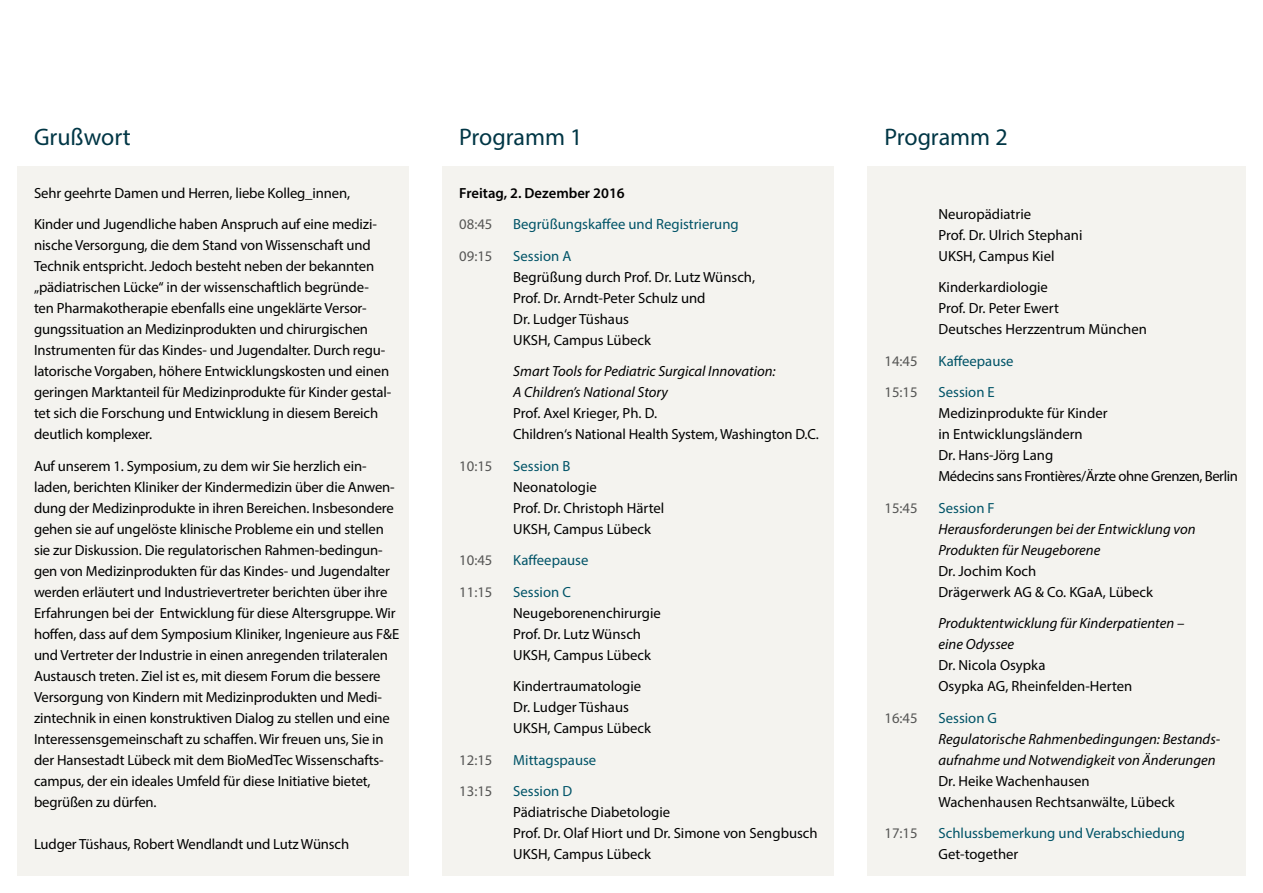
<style>
.page{position:relative;width:1263px;height:893px;background:#fff}
.page>*{position:absolute;margin:0;border:0;box-sizing:border-box;transform-origin:0 0}
.t1{font:24px "Myriad Pro";color:#003645}
.t2{font:14.7px/21px "Myriad Pro";letter-spacing:-.01em;color:#000}
.t3{font:italic 14.7px/21px "Myriad Pro";color:#000}
.t4{font:14.7px "Myriad Pro";color:#005367}
.t5{font:14.7px "Myriad Pro";color:#565655}
.t6{font:600 14.7px "Myriad Pro";color:#000}
</style>
<div class="page">
<div style="left:17px;top:167px;width:391px;height:708px;background:#f4f3ef"></div>
<div style="left:442px;top:167px;width:391px;height:709px;background:#f4f3ef"></div>
<div style="left:867px;top:167px;width:379px;height:709px;background:#f4f3ef"></div>
<h1 class="t1" style="left:34px;top:122px;width:98px">Grußwort</h1>
<p class="t2" style="left:34px;top:177px;width:344px;line-height:31.5px">Sehr geehrte Damen und Herren, liebe Kolleg_innen,<br>Kinder und Jugendliche haben Anspruch auf eine medizi-</p>
<p class="t2" style="left:34px;top:235px;width:359px">nische Versorgung, die dem Stand von Wissenschaft und Technik entspricht. Jedoch besteht neben der bekannten „pädiatrischen Lücke“ in der wissenschaftlich begründe&shy;ten Pharmakotherapie ebenfalls eine ungeklärte Versor&shy;gungssituation an Medizinprodukten und chirurgischen Instrumenten für das Kindes- und Jugendalter. Durch regu&shy;latorische Vorgaben, höhere Entwicklungskosten und einen geringen Marktanteil für Medizinprodukte für Kinder gestal&shy;tet sich die Forschung und Entwicklung in diesem Bereich deutlich komplexer.</p>
<p class="t2" style="left:34px;top:455px;width:367px">Auf unserem 1. Symposium, zu dem wir Sie herzlich ein&shy;laden, berichten Kliniker der Kindermedizin über die Anwen&shy;dung der Medizinprodukte in ihren Bereichen. Insbesondere gehen sie auf ungelöste klinische Probleme ein und stellen sie zur Diskussion. Die regulatorischen Rahmen-bedingun&shy;gen von Medizinprodukten für das Kindes- und Jugendalter werden erläutert und Industrievertreter berichten über ihre Erfahrungen bei der Entwicklung für diese Altersgruppe. Wir hoffen, dass auf dem Symposium Kliniker, Ingenieure aus F&amp;E und Vertreter der Industrie in einen anregenden trilateralen Austausch treten. Ziel ist es, mit diesem Forum die bessere Versorgung von Kindern mit Medizinprodukten und Medi&shy;zintechnik in einen konstruktiven Dialog zu stellen und eine Interessensgemeinschaft zu schaffen. Wir freuen uns, Sie in der Hansestadt Lübeck mit dem BioMedTec Wissenschafts&shy;campus, der ein ideales Umfeld für diese Initiative bietet, begrüßen zu dürfen.</p>
<p class="t2" style="left:34px;top:833px;width:317px">Ludger Tüshaus, Robert Wendlandt und Lutz Wünsch</p>
<h1 class="t1" style="left:459px;top:122px;width:125px">Programm 1</h1>
<p class="t6" style="left:459px;top:183px;width:167px">Freitag, 2. Dezember 2016</p>
<p class="t5" style="left:459px;top:215px;width:35px">08:45</p>
<p class="t4" style="left:513px;top:215px;width:227px">Begrüßungskaffee und Registrierung</p>
<p class="t5" style="left:459px;top:247px;width:35px">09:15</p>
<p class="t4" style="left:513px;top:247px;width:60px">Session A</p>
<p class="t2" style="left:513px;top:266px;width:243px">Begrüßung durch Prof. Dr. Lutz Wünsch,<br>Prof. Dr. Arndt-Peter Schulz und<br>Dr. Ludger Tüshaus<br>UKSH, Campus Lübeck</p>
<p class="t3" style="left:513px;top:361px;width:264px">Smart Tools for Pediatric Surgical Innovation:<br>A Children’s National Story</p>
<p class="t2" style="left:513px;top:403px;width:307px">Prof. Axel Krieger, Ph. D.<br>Children‘s National Health System, Washington D.C.</p>
<p class="t5" style="left:459px;top:457px;width:35px">10:15</p>
<p class="t4" style="left:513px;top:457px;width:59px">Session B</p>
<p class="t2" style="left:513px;top:476px;width:152px">Neonatologie<br>Prof. Dr. Christoph Härtel<br>UKSH, Campus Lübeck</p>
<p class="t5" style="left:459px;top:551px;width:35px">10:45</p>
<p class="t4" style="left:513px;top:551px;width:77px">Kaffeepause</p>
<p class="t5" style="left:459px;top:583px;width:35px">11:15</p>
<p class="t4" style="left:513px;top:583px;width:59px">Session C</p>
<p class="t2" style="left:513px;top:602px;width:149px">Neugeborenenchirurgie<br>Prof. Dr. Lutz Wünsch<br>UKSH, Campus Lübeck</p>
<p class="t2" style="left:513px;top:676px;width:139px">Kindertraumatologie<br>Dr. Ludger Tüshaus<br>UKSH, Campus Lübeck</p>
<p class="t5" style="left:459px;top:751px;width:35px">12:15</p>
<p class="t4" style="left:513px;top:751px;width:85px">Mittagspause</p>
<p class="t5" style="left:459px;top:782px;width:35px">13:15</p>
<p class="t4" style="left:513px;top:782px;width:60px">Session D</p>
<p class="t2" style="left:513px;top:802px;width:306px">Pädiatrische Diabetologie<br>Prof. Dr. Olaf Hiort und Dr. Simone von Sengbusch<br>UKSH, Campus Lübeck</p>
<h1 class="t1" style="left:884px;top:122px;width:125px">Programm 2</h1>
<p class="t2" style="left:938px;top:203px;width:145px">Neuropädiatrie<br>Prof. Dr. Ulrich Stephani<br>UKSH, Campus Kiel</p>
<p class="t2" style="left:938px;top:277px;width:210px">Kinderkardiologie<br>Prof. Dr. Peter Ewert<br>Deutsches Herzzentrum München</p>
<p class="t5" style="left:884px;top:352px;width:35px">14:45</p>
<p class="t4" style="left:938px;top:352px;width:77px">Kaffeepause</p>
<p class="t5" style="left:884px;top:383px;width:35px">15:15</p>
<p class="t4" style="left:938px;top:383px;width:58px">Session E</p>
<p class="t2" style="left:938px;top:403px;width:301px">Medizinprodukte für Kinder<br>in Entwicklungsländern<br>Dr. Hans-Jörg Lang<br>Médecins sans Frontières/Ärzte ohne Grenzen, Berlin</p>
<p class="t5" style="left:884px;top:499px;width:35px">15:45</p>
<p class="t4" style="left:938px;top:499px;width:58px">Session F</p>
<p class="t3" style="left:938px;top:518px;width:259px">Herausforderungen bei der Entwicklung von<br>Produkten für Neugeborene</p>
<p class="t2" style="left:938px;top:560px;width:216px">Dr. Jochim Koch<br>Drägerwerk AG &amp; Co. KGaA, Lübeck</p>
<p class="t3" style="left:938px;top:613px;width:247px">Produktentwicklung für Kinderpatienten – eine Odyssee</p>
<p class="t2" style="left:938px;top:655px;width:195px">Dr. Nicola Osypka<br>Osypka AG, Rheinfelden-Herten</p>
<p class="t5" style="left:884px;top:709px;width:35px">16:45</p>
<p class="t4" style="left:938px;top:709px;width:60px">Session G</p>
<p class="t3" style="left:938px;top:728px;width:283px">Regulatorische Rahmenbedingungen: Bestands&shy;aufnahme und Notwendigkeit von Änderungen</p>
<p class="t2" style="left:938px;top:770px;width:238px">Dr. Heike Wachenhausen<br>Wachenhausen Rechtsanwälte, Lübeck</p>
<p class="t5" style="left:884px;top:824px;width:35px">17:15</p>
<p class="t4" style="left:938px;top:824px;width:248px">Schlussbemerkung und Verabschiedung</p>
<p class="t2" style="left:938px;top:844px;width:81px">Get-together</p>
</div>
